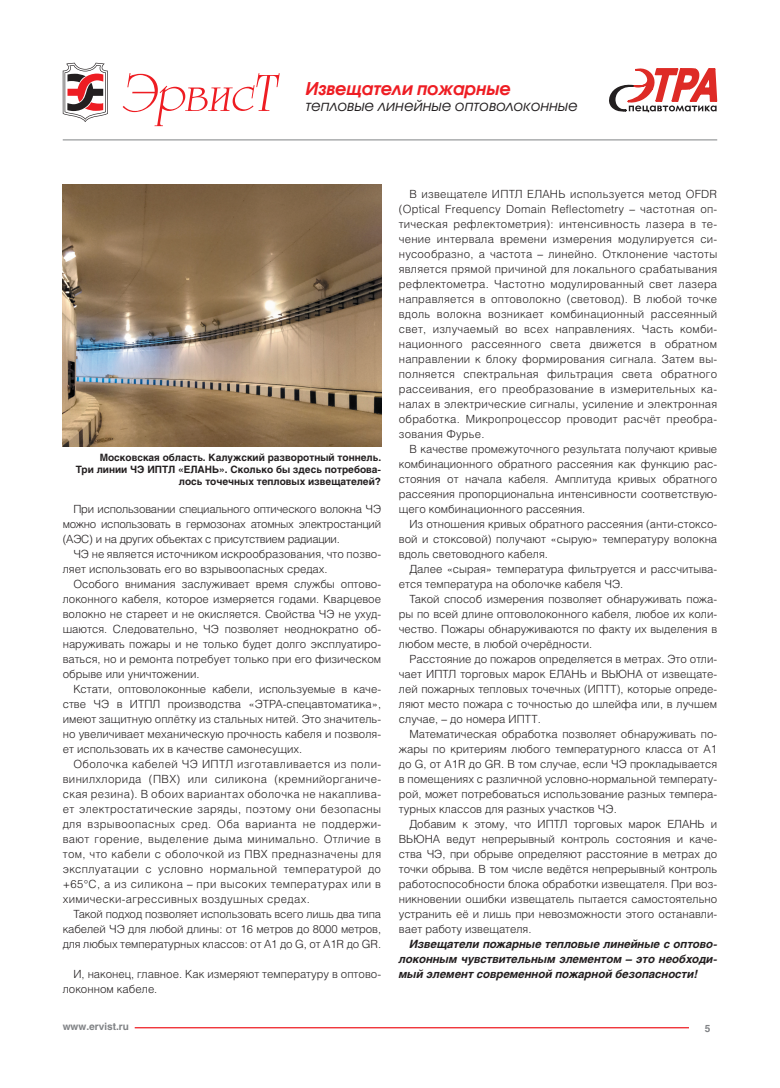
<style>
.page{position:relative;width:780px;height:1088px;background:#fff}
.page>*{position:absolute;margin:0;border:0;box-sizing:border-box;transform-origin:0 0}
.t1{font:italic 700 17.5px "Avant Garde Gothic C";color:#ee1d23}
.t2{font:italic 15px "Avant Garde Gothic C";color:#231f20}
.t3{font:11.25px/15px "Helios Light C";color:#231f20;text-align:justify}
.t4{font:italic 700 11.25px/15px "Helios C";color:#231f20;text-align:justify}
.t5{font:700 10px/12px "Helios C";color:#231f20;text-align:right}
.t6{font:700 10px "Helios C";color:#808285}
</style>
<div class="page">
<svg style="left:63px;top:63px;width:45px;height:59px"></svg>
<svg style="left:123px;top:73px;width:157px;height:53px"></svg>
<hr style="left:63px;top:140px;width:654px;height:1px;background:#808285">
<hr style="left:135px;top:1027px;width:554px;height:1px;background:#ee1d23">
<svg style="left:609px;top:68px;width:108px;height:44px"></svg>
<img style="left:63px;top:184px;width:318px;height:262px">
<h1 class="t1" style="left:305px;top:82px;width:206px">Извещатели пожарные</h1>
<h2 class="t2" style="left:305px;top:100px;width:274px">тепловые линейные оптоволоконные</h2>
<p class="t5" style="left:76px;top:452px;width:307px">Московская область. Калужский разворотный тоннель.<br>Три линии ЧЭ ИПТЛ «ЕЛАНЬ». Сколько бы здесь потребова&shy;лось точечных тепловых извещателей?</p>
<p class="t3" style="left:63px;top:502px;width:320px;text-indent:11px">При использовании специального оптического волокна ЧЭ можно использовать в гермозонах атомных электростанций (АЭС) и на других объектах с присутствием радиации.</p>
<p class="t3" style="left:63px;top:547px;width:320px;text-indent:11px">ЧЭ не является источником искрообразования, что позво&shy;ляет использовать его во взрывоопасных средах.</p>
<p class="t3" style="left:63px;top:577px;width:320px;text-indent:11px">Особого внимания заслуживает время службы оптово&shy;локонного кабеля, которое измеряется годами. Кварцевое волокно не стареет и не окисляется. Свойства ЧЭ не ухуд&shy;шаются. Следовательно, ЧЭ позволяет неоднократно об&shy;наруживать пожары и не только будет долго эксплуатиро&shy;ваться, но и ремонта потребует только при его физическом обрыве или уничтожении.</p>
<p class="t3" style="left:63px;top:682px;width:320px;text-indent:11px">Кстати, оптоволоконные кабели, используемые в каче&shy;стве ЧЭ в ИТПЛ производства «ЭТРА-спецавтоматика», имеют защитную оплётку из стальных нитей. Это значитель&shy;но увеличивает механическую прочность кабеля и позволя&shy;ет использовать их в качестве самонесущих.</p>
<p class="t3" style="left:63px;top:757px;width:320px;text-indent:11px">Оболочка кабелей ЧЭ ИПТЛ изготавливается из поли&shy;винилхлорида (ПВХ) или силикона (кремнийорганиче&shy;ская резина). В обоих вариантах оболочка не накаплива&shy;ет электростатические заряды, поэтому они безопасны для взрывоопасных сред. Оба варианта не поддержи&shy;вают горение, выделение дыма минимально. Отличие в том, что кабели с оболочкой из ПВХ предназначены для эксплуатации с условно нормальной температурой до +65°С, а из силикона – при высоких температурах или в химически-агрессивных воздушных средах.</p>
<p class="t3" style="left:63px;top:907px;width:320px;text-indent:11px">Такой подход позволяет использовать всего лишь два типа кабелей ЧЭ для любой длины: от 16 метров до 8000 метров, для любых температурных классов: от А1 до G, от А1R до GR.</p>
<p class="t3" style="left:63px;top:967px;width:320px;text-indent:11px">И, наконец, главное. Как измеряют температуру в оптово&shy;локонном кабеле.</p>
<p class="t3" style="left:399px;top:187px;width:320px;text-indent:11px">В извещателе ИПТЛ ЕЛАНЬ используется метод OFDR (Optical Frequency Domain Reflectometry – частотная оп&shy;тическая рефлектометрия): интенсивность лазера в те&shy;чение интервала времени измерения модулируется си&shy;нусообразно, а частота – линейно. Отклонение частоты является прямой причиной для локального срабатывания рефлектометра. Частотно модулированный свет лазера направляется в оптоволокно (световод). В любой точке вдоль волокна возникает комбинационный рассеянный свет, излучаемый во всех направлениях. Часть комби&shy;национного рассеянного света движется в обратном направлении к блоку формирования сигнала. Затем вы&shy;полняется спектральная фильтрация света обратного рассеивания, его преобразование в измерительных ка&shy;налах в электрические сигналы, усиление и электронная обработка. Микропроцессор проводит расчёт преобра&shy;зования Фурье.</p>
<p class="t3" style="left:399px;top:442px;width:320px;text-indent:11px">В качестве промежуточного результата получают кривые комбинационного обратного рассеяния как функцию рас&shy;стояния от начала кабеля. Амплитуда кривых обратного рассеяния пропорциональна интенсивности соответствую&shy;щего комбинационного рассеяния.</p>
<p class="t3" style="left:399px;top:517px;width:320px;text-indent:11px">Из отношения кривых обратного рассеяния (анти-стоксо&shy;вой и стоксовой) получают «сырую» температуру волокна вдоль световодного кабеля.</p>
<p class="t3" style="left:399px;top:562px;width:320px;text-indent:11px">Далее «сырая» температура фильтруется и рассчитыва&shy;ется температура на оболочке кабеля ЧЭ.</p>
<p class="t3" style="left:399px;top:592px;width:320px;text-indent:11px">Такой способ измерения позволяет обнаруживать пожа&shy;ры по всей длине оптоволоконного кабеля, любое их коли&shy;чество. Пожары обнаруживаются по факту их выделения в любом месте, в любой очерёдности.</p>
<p class="t3" style="left:399px;top:652px;width:320px;text-indent:11px">Расстояние до пожаров определяется в метрах. Это отли&shy;чает ИПТЛ торговых марок ЕЛАНЬ и ВЬЮНА от извещате&shy;лей пожарных тепловых точечных (ИПТТ), которые опреде&shy;ляют место пожара с точностью до шлейфа или, в лучшем случае, – до номера ИПТТ.</p>
<p class="t3" style="left:399px;top:727px;width:320px;text-indent:11px">Математическая обработка позволяет обнаруживать по&shy;жары по критериям любого температурного класса от А1 до G, от А1R до GR. В том случае, если ЧЭ прокладывается в помещениях с различной условно-нормальной температу&shy;рой, может потребоваться использование разных темпера&shy;турных классов для разных участков ЧЭ.</p>
<p class="t3" style="left:399px;top:817px;width:320px;text-indent:11px">Добавим к этому, что ИПТЛ торговых марок ЕЛАНЬ и ВЬЮНА ведут непрерывный контроль состояния и каче&shy;ства ЧЭ, при обрыве определяют расстояние в метрах до точки обрыва. В том числе ведётся непрерывный контроль работоспособности блока обработки извещателя. При воз&shy;никновении ошибки извещатель пытается самостоятельно устранить её и лишь при невозможности этого останавли&shy;вает работу извещателя.</p>
<p class="t4" style="left:399px;top:937px;width:320px;text-indent:11px">Извещатели пожарные тепловые линейные с оптово&shy;локонным чувствительным элементом – это необходи&shy;мый элемент современной пожарной безопасности!</p>
<p class="t6" style="left:63px;top:1022px;width:68px">www.ervist.ru</p>
<p class="t6" style="left:705px;top:1024px;width:7px">5</p>
</div>
